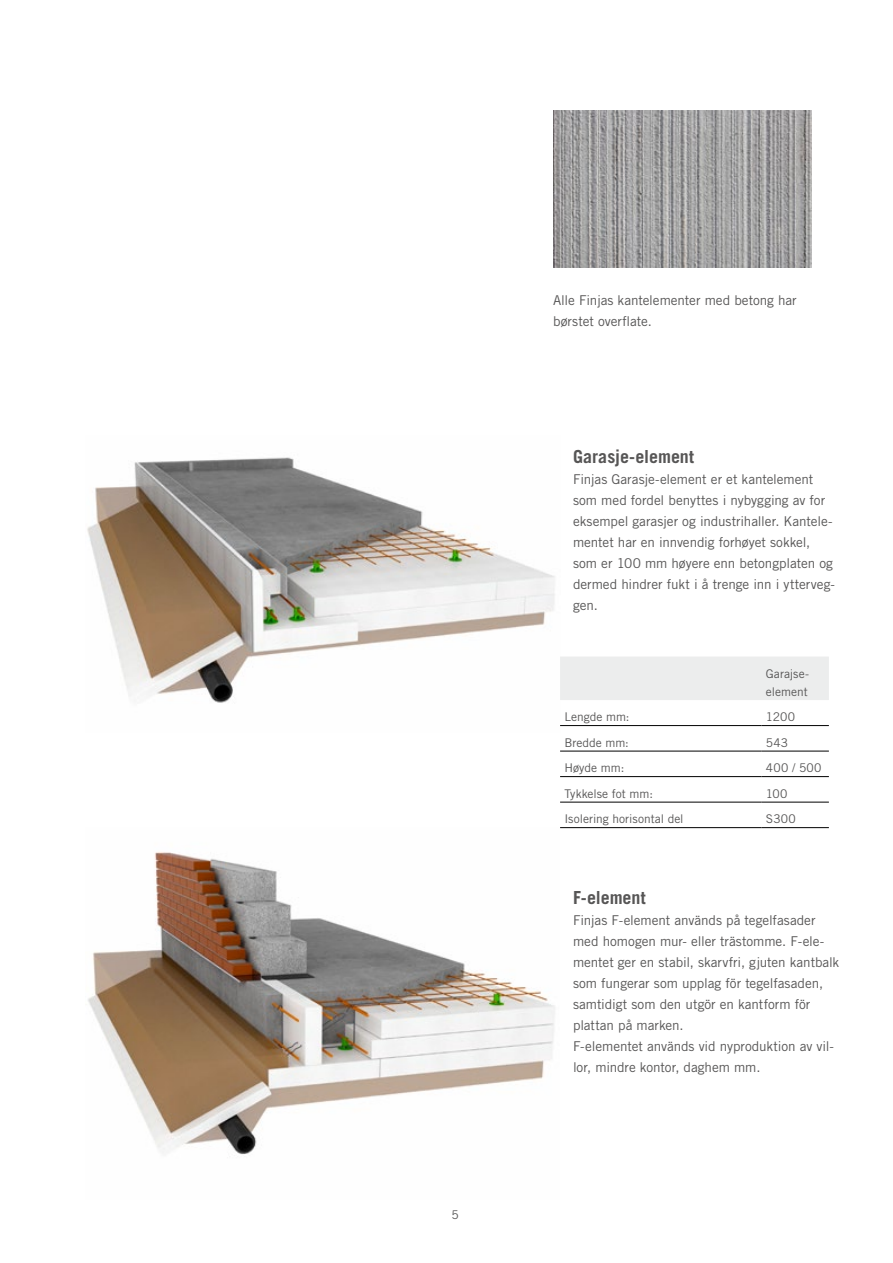
<style>
.page{position:relative;width:893px;height:1263px;background:#fff}
.page>*{position:absolute;margin:0;border:0;box-sizing:border-box;transform-origin:0 0}
.t1{font:700 18px "Trade Gothic LT Std";letter-spacing:-.005em;color:#575656}
.t2{font:13.5px/21px "Trade Gothic LT Std";letter-spacing:-.005em;color:#575656}
.t3{font:12px/18px "Trade Gothic LT Std";color:#575656}
</style>
<div class="page">
<img style="left:553px;top:111px;width:259px;height:157px">
<img style="left:87px;top:457px;width:468px;height:246px">
<img style="left:88px;top:852px;width:467px;height:303px">
<div style="left:560px;top:657px;width:269px;height:43px;background:#eceded"></div>
<hr style="left:560px;top:725px;width:202px;height:1px;background:#000">
<hr style="left:762px;top:725px;width:67px;height:1px;background:#000">
<hr style="left:560px;top:751px;width:202px;height:1px;background:#000">
<hr style="left:762px;top:751px;width:67px;height:1px;background:#000">
<hr style="left:560px;top:776px;width:202px;height:1px;background:#000">
<hr style="left:762px;top:776px;width:67px;height:1px;background:#000">
<hr style="left:560px;top:802px;width:202px;height:1px;background:#000">
<hr style="left:762px;top:802px;width:67px;height:1px;background:#000">
<hr style="left:560px;top:827px;width:202px;height:1px;background:#000">
<hr style="left:762px;top:827px;width:67px;height:1px;background:#000">
<p class="t3" style="left:452px;top:1205px;width:9px">5</p>
<p class="t2" style="left:553px;top:289px;width:245px">Alle Finjas kantelementer med betong har børstet overflate.</p>
<h1 class="t1" style="left:573px;top:445px;width:123px">Garasje-element</h1>
<p class="t2" style="left:573px;top:468px;width:263px">Finjas Garasje-element er et kantelement som med fordel benyttes i nybygging av for eksempel garasjer og industrihaller. Kantele&shy;mentet har en innvendig forhøyet sokkel, som er 100 mm høyere enn betongplaten og dermed hindrer fukt i å trenge inn i ytterveg&shy;gen.</p>
<p class="t3" style="left:766px;top:664px;width:45px">Garajse&shy;element</p>
<p class="t3" style="left:564px;top:708px;width:67px">Lengde mm:</p>
<p class="t3" style="left:766px;top:708px;width:31px">1200</p>
<p class="t3" style="left:564px;top:733px;width:66px">Bredde mm:</p>
<p class="t3" style="left:766px;top:733px;width:24px">543</p>
<p class="t3" style="left:564px;top:759px;width:62px">Høyde mm:</p>
<p class="t3" style="left:766px;top:759px;width:57px">400 / 500</p>
<p class="t3" style="left:564px;top:784px;width:90px">Tykkelse fot mm:</p>
<p class="t3" style="left:766px;top:784px;width:23px">100</p>
<p class="t3" style="left:564px;top:810px;width:121px">Isolering horisontal del</p>
<p class="t3" style="left:766px;top:810px;width:31px">S300</p>
<h1 class="t1" style="left:573px;top:886px;width:74px">F-element</h1>
<p class="t2" style="left:573px;top:909px;width:268px">Finjas F-element används på tegelfasader med homogen mur- eller trästomme. F-ele&shy;mentet ger en stabil, skarvfri, gjuten kantbalk som fungerar som upplag för tegelfasaden, samtidigt som den utgör en kantform för plattan på marken.<br>F-elementet används vid nyproduktion av vil&shy;lor, mindre kontor, daghem mm.</p>
</div>
